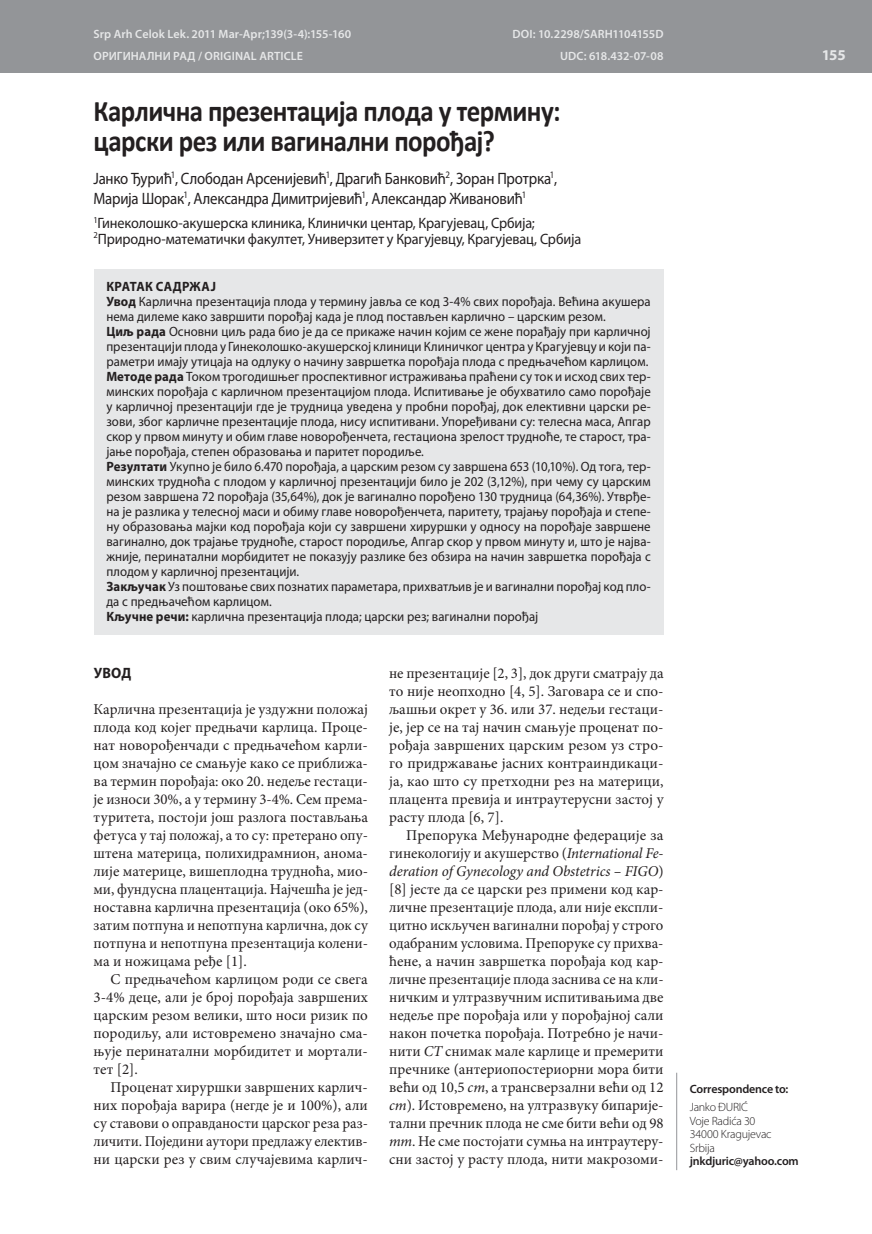
<style>
.page{position:relative;width:872px;height:1234px;background:#fff}
.page>*{position:absolute;margin:0;border:0;box-sizing:border-box;transform-origin:0 0}
.t1{font:700 30px/30px "Calibri";letter-spacing:-.02em;color:#231f20;scale:.9 1}
.t2{font:16.5px/19.8px "Myriad Pro";letter-spacing:-.015em;color:#231f20;scale:.9 1}
.t3{font:15px/18px "Minion Pro";color:#231f20;text-align:justify}
.t4{font:15px/15.8px "Myriad Pro";letter-spacing:-.01em;color:#231f20;scale:.95 1}
.t5{font:700 15px "Myriad Pro";color:#231f20;scale:.95 1}
.t6{font:700 15px "Myriad Pro";color:#e6e7e8}
.t7{font:13.5px/15px "Myriad Pro";letter-spacing:.005em;color:#231f20;scale:.95 1}
.t8{font:600 12px "Myriad Pro";letter-spacing:.005em;color:#e6e7e8}
.t9{font:300 12px/13.5px "Myriad Pro";letter-spacing:-.015em;color:#231f20}
.t10{font:600 12px "Myriad Pro";letter-spacing:-.015em;color:#231f20}
.s1{font-weight:700}
.s2{font-style:italic}
</style>
<div class="page">
<div style="left:0;top:0;width:872px;height:72px;background:#939598"></div>
<hr style="left:676px;top:1072px;width:1px;height:97px;background:#939598">
<div style="left:94px;top:269px;width:569px;height:366px;background:#e6e7e8"></div>
<p class="t8" style="left:94px;top:29px;width:259px">Srp Arh Celok Lek. 2011 Mar-Apr;139(3-4):155-160</p>
<p class="t8" style="left:512px;top:29px;width:153px">DOI: 10.2298/SARH1104155D</p>
<p class="t8" style="left:94px;top:51px;width:211px">ОРИГИНАЛНИ РАД / ORIGINAL ARTICLE</p>
<p class="t8" style="left:560px;top:51px;width:105px">UDC: 618.432-07-08</p>
<h1 class="t1" style="left:94px;top:96px;width:520px">Карлична презентација плода у термину: царски рез или вагинални порођај?</h1>
<p class="t2" style="left:94px;top:170px;width:516px">Јанко Ђурић<sup>1</sup>, Слободан Арсенијевић<sup>1</sup>, Драгић Банковић<sup>2</sup>, Зоран Протрка<sup>1</sup>,<br>Марија Шорак<sup>1</sup>, Александра Димитријевић<sup>1</sup>, Александар Живановић<sup>1</sup></p>
<p class="t4" style="left:94px;top:216px;width:515px"><sup>1</sup>Гинеколошко-акушерска клиника, Клинички центар, Крагујевац, Србија;<br><sup>2</sup>Природно-математички факултет, Универзитет у Крагујевцу, Крагујевац, Србија</p>
<p class="t7" style="left:106px;top:280px;width:574px"><span class="s1">КРАТАК САДРЖАЈ<br>Увод</span> Кар лич на пре зен та ци ја пло да у тер ми ну ја вља се код 3-4% свих по ро ђа ја. Ве ћи на аку ше ра не ма ди ле ме ка ко за вр ши ти по ро ђај ка да је плод по ста вљен кар лич но – цар ским ре зом.<br><span class="s1">Циљ ра да</span> Основ ни циљ ра да био је да се при ка же на чин ко јим се же не по ра ђа ју при кар лич ној пре зен та ци ји пло да у Ги не ко ло шко-аку шер ској кли ни ци Кли нич ког цен тра у Кра гу јев цу и ко ји па&shy;ра ме три има ју ути ца ја на од лу ку о на чи ну за вр шет ка по ро ђа ја пло да с пред ња че ћом кар ли цом.<br><span class="s1">Ме то де ра да</span> То ком тро го ди шњег про спек тив ног ис тра жи ва ња пра ће ни су ток и ис ход свих тер&shy;мин ских по ро ђа ја с кар лич ном пре зен та ци јом пло да. Ис пи ти ва ње је об у хва ти ло са мо по ро ђа је у кар лич ној пре зен та ци ји где је труд ни ца уве де на у проб ни по ро ђај, док елек тив ни цар ски ре&shy;зо ви, због кар лич не пре зен та ци је пло да, ни су ис пи ти ва ни. Упо ре ђи ва ни су: те ле сна ма са, Ап гар скор у пр вом ми ну ту и обим гла ве но во ро ђен че та, ге ста ци о на зре лост труд но ће, те ста рост, тра&shy;ја ње по ро ђа ја, сте пен обра зо ва ња и па ри тет по ро ди ље.<br><span class="s1">Ре зул та ти</span> Укуп но је би ло 6.470 по ро ђа ја, а цар ским ре зом су за вр ше на 653 (10,10%). Од то га, тер&shy;мин ских труд но ћа с пло дом у кар лич ној пре зен та ци ји би ло је 202 (3,12%), при че му су цар ским ре зом за вр ше на 72 по ро ђа ја (35,64%), док је ва ги нал но по ро ђе но 130 труд ни ца (64,36%). Утвр ђе&shy;на је раз ли ка у те ле сној ма си и оби му гла ве но во ро ђен че та, па ри те ту, тра ја њу по ро ђа ја и сте пе&shy;ну обра зо ва ња мај ки код по ро ђа ја ко ји су за вр ше ни хи рур шки у од но су на по ро ђа је за вр ше не ва ги нал но, док тра ја ње труд но ће, ста рост по ро ди ље, Ап гар скор у пр вом ми ну ту и, што је нај ва&shy;жни је, пе ри на тал ни мор би ди тет не по ка зу ју раз ли ке без об зи ра на на чин за вр шет ка по ро ђа ја с пло дом у кар лич ној пре зен та ци ји.<br><span class="s1">За кљу чак</span> Уз по што ва ње свих по зна тих па ра ме та ра, при хва тљив је и ва ги нал ни по ро ђај код пло&shy;да с пред ња че ћом кар ли цом.<br><span class="s1">Кључ не ре чи:</span> кар лич на пре зен та ци ја пло да; цар ски рез; ва ги нал ни по ро ђај</p>
<p class="t5" style="left:94px;top:666px;width:41px">УВОД</p>
<p class="t3" style="left:94px;top:701px;width:276px">Кар лич на пре зен та ци ја је уз ду жни по ло жај пло да код ко јег пред ња чи кар ли ца. Про це&shy;нат но во ро ђен ча ди с пред ња че ћом кар ли&shy;цом зна чај но се сма њу је ка ко се при бли жа&shy;ва тер мин по ро ђа ја: око 20. не де ље ге ста ци&shy;је из но си 30%, а у тер ми ну 3-4%. Сем пре ма&shy;ту ри те та, по сто ји још раз ло га по ста вља ња фе ту са у тај по ло жај, а то су: пре те ра но опу&shy;ште на ма те ри ца, по ли хи др ам нион, ано ма&shy;ли је ма те ри це, ви ше плод на труд но ћа, ми о&shy;ми, фун ду сна пла цен та ци ја. Нај че шћа је јед&shy;но став на кар лич на пре зен та ци ја (око 65%), за тим пот пу на и не пот пу на кар лич на, док су пот пу на и не пот пу на пре зен та ци ја ко ле ни&shy;ма и но жи ца ма ре ђе [1].</p>
<p class="t3" style="left:94px;top:971px;width:276px;text-indent:17px">С пред ња че ћом кар ли цом ро ди се све га 3-4% де це, али је број по ро ђа ја за вр ше них цар ским ре зом ве ли ки, што но си ри зик по по ро ди љу, али исто вре ме но зна чај но сма&shy;њу је пе ри на тал ни мор би ди тет и мор та ли&shy;тет [2].</p>
<p class="t3" style="left:94px;top:1079px;width:276px;text-indent:17px">Про це нат хи рур шки за вр ше них кар лич&shy;них по ро ђа ја ва ри ра (не где је и 100%), али су ста во ви о оправ да но сти цар ског ре за раз&shy;ли чи ти. По је ди ни ауто ри пред ла жу елек тив&shy;ни цар ски рез у свим слу ча је ви ма кар лич-</p>
<p class="t3" style="left:389px;top:665px;width:276px">не пре зен та ци је [2, 3], док дру ги сма тра ју да то ни је нео п ход но [4, 5]. За го ва ра се и спо&shy;ља шњи окрет у 36. или 37. не де љи ге ста ци&shy;је, јер се на тај на чин сма њу је про це нат по&shy;ро ђа ја за вр ше них цар ским ре зом уз стро&shy;го при др жа ва ње ја сних кон тра ин ди ка ци&shy;ја, као што су прет ход ни рез на ма те ри ци, пла цен та пре ви ја и ин тра у те ру сни за стој у ра сту пло да [6, 7].</p>
<p class="t3" style="left:389px;top:827px;width:276px;text-indent:17px">Пре по ру ка Ме ђу на род не фе де ра ци је за ги не ко ло ги ју и аку шер ство (<span class="s2">In ter na ti o nal Fe&shy;de ra tion of Gyne co logy and Ob ste trics – FI GO</span>) [8] јесте да се цар ски ре з при ме ни код кар&shy;лич не пре зен та ци је пло да, али ни је екс пли&shy;цит но ис кљу чен ва ги нал ни по ро ђај у стро го ода бра ним усло ви ма. Пре по ру ке су при хва&shy;ће не, а на чин за вр шет ка по ро ђа ја код кар&shy;лич не пре зен та ци је пло да за сни ва се на кли&shy;нич ким и ул тра звуч ним ис пи ти ва њи ма две не де ље пре по ро ђа ја или у по ро ђај ној са ли на кон по чет ка по ро ђа ја. По треб но је на чи&shy;ни ти <span class="s2">CT</span> сни мак ма ле кар ли це и пре ме ри ти преч ни ке (ан те ри о по сте ри ор ни мо ра би ти ве ћи од 10,5 <span class="s2">cm</span>, а тран свер зал ни ве ћи од 12 <span class="s2">cm</span>). Исто вре ме но, на ул тра зву ку би па ри је&shy;тал ни преч ник пло да не сме би ти ве ћи од 98 <span class="s2">mm</span>. Не сме по сто ја ти сум ња на ин тра у те ру&shy;сни за сто ј у ра сту пло да, ни ти ма кро зо ми-</p>
<p class="t6" style="left:821px;top:49px;width:25px">155</p>
<p class="t10" style="left:690px;top:1084px;width:100px">Correspondence to:</p>
<p class="t9" style="left:690px;top:1101px;width:83px">Janko ĐURIĆ<br>Voje Radića 30<br>34000 Kragujevac<br>Srbija</p>
<p class="t10" style="left:690px;top:1156px;width:110px">jnkdjuric@yahoo.com</p>
</div>
